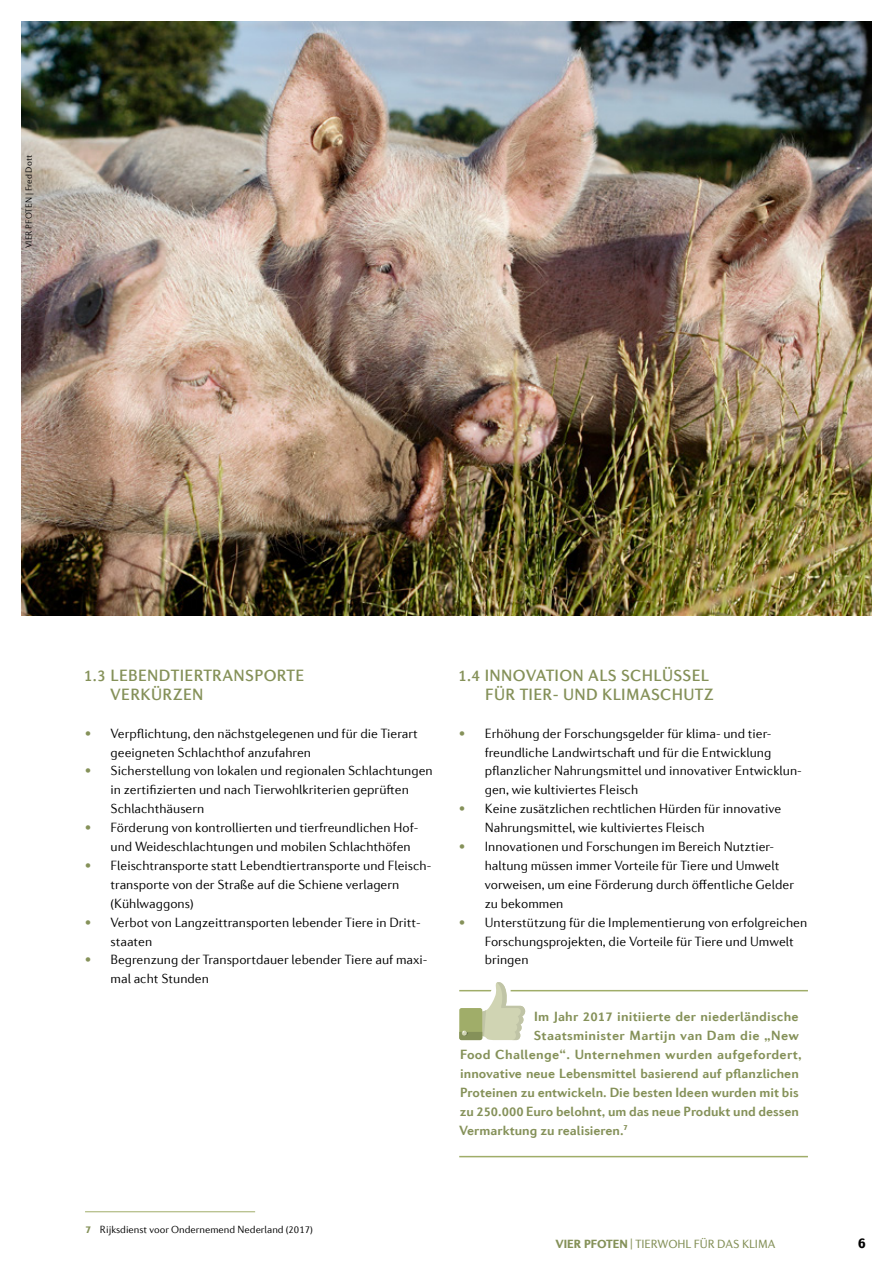
<style>
.page{position:relative;width:893px;height:1263px;background:#fff}
.page>*{position:absolute;margin:0;border:0;box-sizing:border-box;transform-origin:0 0}
.t1{font:500 16.5px/19.5px "Diverda Sans Com";letter-spacing:.02em;color:#859159}
.t2{font:900 15px "Diverda Sans Com";color:#000}
.t3{font:300 13.5px/18.9px "Diverda Sans Com";color:#000}
.t4{font:700 13.5px "Diverda Sans Com";color:#859159}
.t5{font:700 13.5px "Diverda Sans Com";letter-spacing:.02em;color:#859159}
.t6{font:12px "Diverda Sans Com";letter-spacing:-.005em;color:#859159}
.t7{font:300 10.5px "Diverda Sans Com";color:#000}
.t8{font:300 9px "Diverda Sans Com";letter-spacing:.005em;color:#000}
.s1{font-weight:900;color:#859159}
.s2{font-weight:900}
</style>
<div class="page">
<hr style="left:459px;top:990px;width:349px;height:1px;background:#a0ad69">
<hr style="left:459px;top:1156px;width:349px;height:1px;background:#a0ad69">
<svg style="left:459px;top:982px;width:66px;height:59px"></svg>
<hr style="left:85px;top:1211px;width:170px;height:1px;background:#a0ad69">
<img style="left:21px;top:21px;width:851px;height:594px">
<p class="t8" style="left:24px;top:248px;width:95px;rotate:-90deg">VIER PFOTEN | Fred Dott</p>
<p class="t1" style="left:110px;top:665px;width:196px;text-indent:-26px">1.3 LEBENDTIERTRANSPORTE<br>VERKÜRZEN</p>
<p class="t3" style="left:111px;top:724px;width:309px;text-indent:-26px"><span class="s1">•</span> Verpflichtung, den nächstgelegenen und für die Tierart geeigneten Schlachthof anzufahren</p>
<p class="t3" style="left:111px;top:761px;width:324px;text-indent:-26px"><span class="s1">•</span> Sicherstellung von lokalen und regionalen Schlachtungen in zertifizierten und nach Tierwohlkriterien geprüften<br>Schlachthäusern</p>
<p class="t3" style="left:111px;top:818px;width:309px;text-indent:-26px"><span class="s1">•</span> Förderung von kontrollierten und tierfreundlichen Hof&shy;und Weideschlachtungen und mobilen Schlachthöfen</p>
<p class="t3" style="left:111px;top:856px;width:322px;text-indent:-26px"><span class="s1">•</span> Fleischtransporte statt Lebendtiertransporte und Fleisch&shy;transporte von der Straße auf die Schiene verlagern (Kühlwaggons)</p>
<p class="t3" style="left:111px;top:913px;width:312px;text-indent:-26px"><span class="s1">•</span> Verbot von Langzeittransporten lebender Tiere in Dritt&shy;staaten</p>
<p class="t3" style="left:111px;top:950px;width:318px;text-indent:-26px"><span class="s1">•</span> Begrenzung der Transportdauer lebender Tiere auf maxi&shy;mal acht Stunden</p>
<p class="t1" style="left:458px;top:665px;width:257px;text-align:right">1.4 INNOVATION ALS SCHLÜSSEL<br>FÜR TIER- UND KLIMASCHUTZ</p>
<p class="t3" style="left:485px;top:724px;width:318px;text-indent:-26px"><span class="s1">•</span> Erhöhung der Forschungsgelder für klima- und tier&shy;freundliche Landwirtschaft und für die Entwicklung pflanzlicher Nahrungsmittel und innovativer Entwicklun&shy;gen, wie kultiviertes Fleisch</p>
<p class="t3" style="left:485px;top:799px;width:298px;text-indent:-26px"><span class="s1">•</span> Keine zusätzlichen rechtlichen Hürden für innovative<br>Nahrungsmittel, wie kultiviertes Fleisch</p>
<p class="t3" style="left:485px;top:837px;width:311px;text-indent:-26px"><span class="s1">•</span> Innovationen und Forschungen im Bereich Nutztier&shy;haltung müssen immer Vorteile für Tiere und Umwelt vorweisen, um eine Förderung durch öffentliche Gelder zu bekommen</p>
<p class="t3" style="left:485px;top:913px;width:324px;text-indent:-26px"><span class="s1">•</span> Unterstützung für die Implementierung von erfolgreichen<br>Forschungsprojekten, die Vorteile für Tiere und Umwelt bringen</p>
<p class="t4" style="left:534px;top:1008px;width:266px">Im Jahr 2017 initiierte der niederländische</p>
<p class="t5" style="left:534px;top:1027px;width:267px">Staatsminister Martijn van Dam die „New</p>
<p class="t5" style="left:460px;top:1046px;width:343px">Food Challenge“. Unternehmen wurden aufgefordert,</p>
<p class="t4" style="left:460px;top:1065px;width:340px">innovative neue Lebensmittel basierend auf pflanzlichen</p>
<p class="t4" style="left:460px;top:1084px;width:340px">Proteinen zu entwickeln. Die besten Ideen wurden mit bis</p>
<p class="t4" style="left:460px;top:1103px;width:341px">zu 250.000 Euro belohnt, um das neue Produkt und dessen</p>
<p class="t4" style="left:459px;top:1122px;width:170px">Vermarktung zu realisieren.<sup>7</sup></p>
<p class="t7" style="left:85px;top:1224px;width:229px"><span class="s1">7</span> Rijksdienst voor Ondernemend Nederland (2017)</p>
<p class="t6" style="left:555px;top:1237px;width:221px"><span class="s2">VIER PFOTEN</span> | TIERWOHL FÜR DAS KLIMA</p>
<p class="t2" style="left:858px;top:1234px;width:10px">6</p>
</div>
